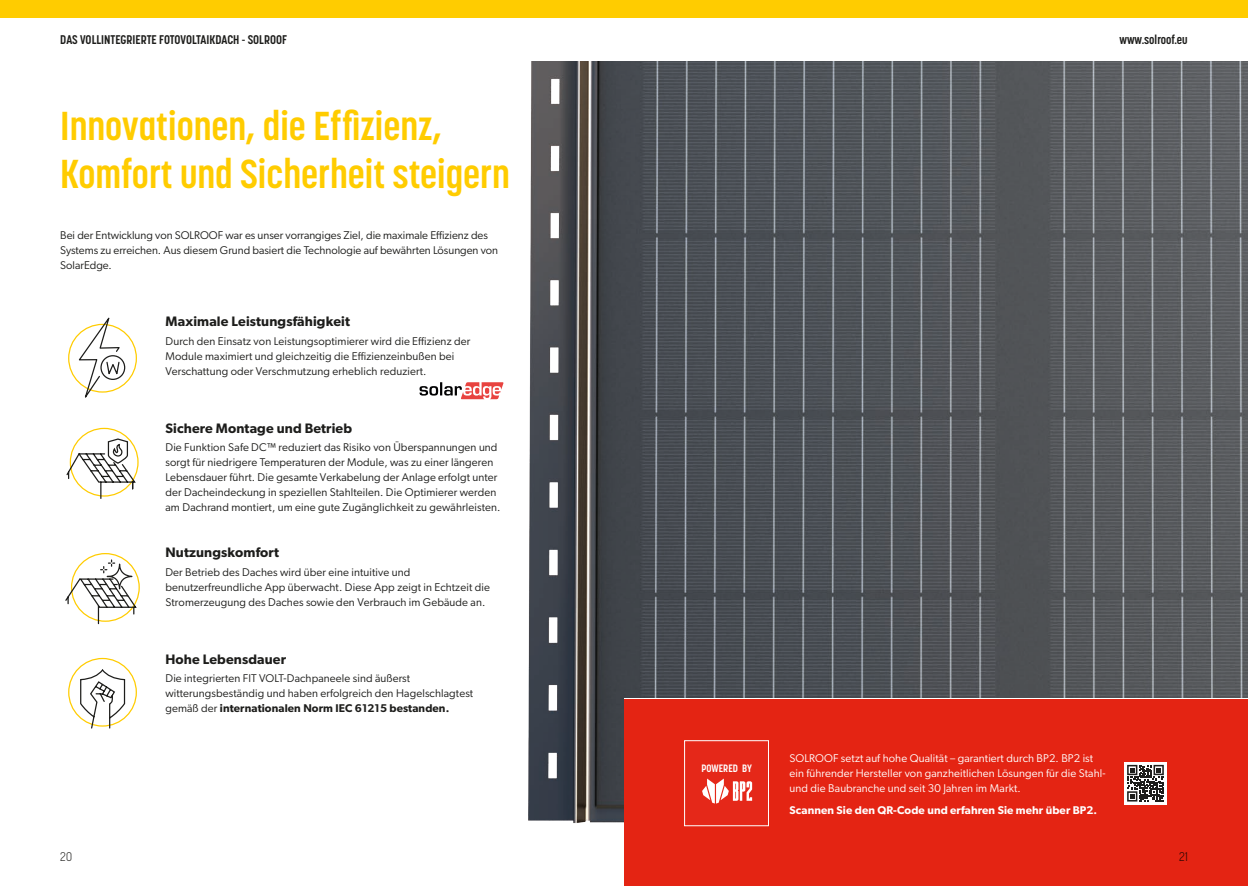
<style>
.page{position:relative;width:1248px;height:886px;background:#fff}
.page>*{position:absolute;margin:0;border:0;box-sizing:border-box;transform-origin:0 0}
.TYTUŁ{font:700 40px/48px "Korolev Condensed";color:#fc0}
.BASIC_TITLE{font:600 13.75px "Gibson";letter-spacing:.01em;color:#1d1d1b}
.t1{font:700 12.5px "Korolev Condensed";color:#1d1d1b}
.t2{font:300 12.5px "Korolev Condensed";color:#1d1d1b}
.BASIC{font:11.25px/15px "Gibson";letter-spacing:.01em;color:#1d1d1b}
.BASIC-2{font:11.25px/15px "Gibson";letter-spacing:.01em;color:#fff}
.BASIC-3{font:600 11.25px "Gibson";letter-spacing:.01em;color:#fff}
.t3{font:700 10.62px "Korolev Condensed";color:#fff}
.s1{font-weight:600}
</style>
<div class="page">
<div style="left:0;top:0;width:624px;height:18px;background:#fc0"></div>
<div style="left:624px;top:0;width:623px;height:18px;background:#fc0"></div>
<img style="left:528px;top:61px;width:719px;height:762px">
<div style="left:624px;top:699px;width:623px;height:187px;background:#e42413"></div>
<div style="left:684px;top:740px;width:84px;height:86px;background:#e52819;border:1px solid #fff"></div>
<svg style="left:702px;top:778px;width:50px;height:25px"></svg>
<svg style="left:1124px;top:762px;width:42px;height:42px"></svg>
<svg style="left:1126px;top:765px;width:37px;height:36px"></svg>
<svg style="left:419px;top:382px;width:84px;height:17px"></svg>
<svg style="left:77px;top:317px;width:49px;height:81px"></svg>
<svg style="left:66px;top:438px;width:71px;height:61px"></svg>
<svg style="left:65px;top:559px;width:73px;height:66px"></svg>
<div style="left:107px;top:563px;width:25px;height:26px;border:1px solid #1d1d1b;border-radius:50%"></div>
<div style="left:68px;top:658px;width:69px;height:69px;border:1px solid #fc0;border-radius:50%"></div>
<svg style="left:79px;top:668px;width:47px;height:61px"></svg>
<p class="t1" style="left:60px;top:32px;width:228px">DAS VOLLINTEGRIERTE FOTOVOLTAIKDACH - SOLROOF</p>
<p class="t1" style="left:1119px;top:32px;width:70px">www.solroof.eu</p>
<p class="TYTUŁ" style="left:60px;top:102px;width:451px">Innovationen, die Effizienz,<br>Komfort und Sicherheit steigern</p>
<p class="BASIC" style="left:60px;top:228px;width:439px">Bei der Entwicklung von SOLROOF war es unser vorrangiges Ziel, die maximale Effizienz des<br>Systems zu erreichen. Aus diesem Grund basiert die Technologie auf bewährten Lösungen von<br>SolarEdge.</p>
<p class="BASIC_TITLE" style="left:165px;top:313px;width:186px">Maximale Leistungsfähigkeit</p>
<p class="BASIC" style="left:165px;top:333px;width:306px">Durch den Einsatz von Leistungsoptimierer wird die Effizienz der<br>Module maximiert und gleichzeitig die Effizienzeinbußen bei<br>Verschattung oder Verschmutzung erheblich reduziert.</p>
<p class="BASIC_TITLE" style="left:165px;top:420px;width:188px">Sichere Montage und Betrieb</p>
<p class="BASIC" style="left:165px;top:440px;width:336px">Die Funktion Safe DC™ reduziert das Risiko von Überspannungen und sorgt für niedrigere Temperaturen der Module, was zu einer längeren Lebensdauer führt. Die gesamte Verkabelung der Anlage erfolgt unter der Dacheindeckung in speziellen Stahlteilen. Die Optimierer werden am Dachrand montiert, um eine gute Zugänglichkeit zu gewährleisten.</p>
<p class="BASIC_TITLE" style="left:165px;top:544px;width:115px">Nutzungskomfort</p>
<p class="BASIC" style="left:165px;top:564px;width:326px">Der Betrieb des Daches wird über eine intuitive und benutzerfreundliche App überwacht. Diese App zeigt in Echtzeit die<br>Stromerzeugung des Daches sowie den Verbrauch im Gebäude an.</p>
<p class="BASIC_TITLE" style="left:165px;top:651px;width:122px">Hohe Lebensdauer</p>
<p class="BASIC" style="left:165px;top:671px;width:309px">Die integrierten FIT VOLT-Dachpaneele sind äußerst witterungsbeständig und haben erfolgreich den Hagelschlagtest gemäß der <span class="s1">internationalen Norm IEC 61215 bestanden.</span></p>
<p class="t3" style="left:701px;top:762px;width:52px">POWERED BY</p>
<p class="BASIC-2" style="left:789px;top:750px;width:317px">SOLROOF setzt auf hohe Qualität – garantiert durch BP2. BP2 ist ein führender Hersteller von ganzheitlichen Lösungen für die Stahl&shy;und die Baubranche und seit 30 Jahren im Markt.</p>
<p class="BASIC-3" style="left:789px;top:803px;width:309px">Scannen Sie den QR-Code und erfahren Sie mehr über BP2.</p>
<p class="t2" style="left:60px;top:849px;width:13px">20</p>
<p class="t2" style="left:1178px;top:849px;width:10px">21</p>
</div>
